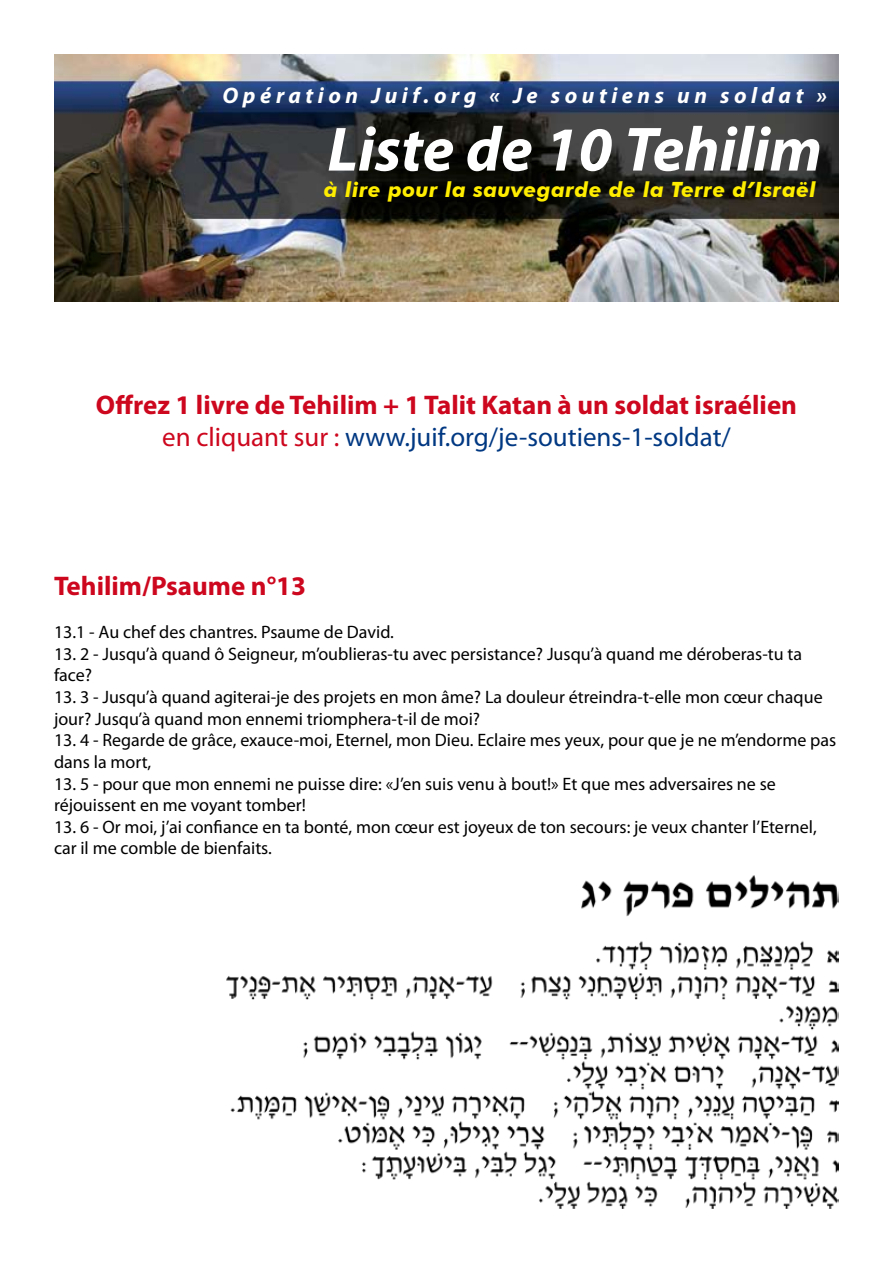
<style>
.page{position:relative;width:893px;height:1263px;background:#fff}
.page>*{position:absolute;margin:0;border:0;box-sizing:border-box;transform-origin:0 0}
.t1{font:italic 700 63px "Myriad Pro";color:#fff}
.t2{font:700 27px/32.4px "Myriad Pro";color:#cd071e;text-align:center}
.t3{font:italic 700 22.5px "Myriad Pro";letter-spacing:.2em;color:#fff}
.t4{font:italic 700 21px "Futura BT";letter-spacing:.02em;color:#ffed00}
.t5{font:18px/21.6px "Myriad Pro";color:#000}
.s1{font-weight:400}
.s2{font-weight:400;color:#003882}
</style>
<div class="page">
<img style="left:54px;top:54px;width:785px;height:247px">
<img style="left:226px;top:875px;width:613px;height:334px">
<p class="t3" style="left:223px;top:81px;width:606px">Opération Juif.org « Je soutiens un soldat »</p>
<h1 class="t1" style="left:327px;top:108px;width:496px">Liste de 10 Tehilim</h1>
<p class="t4" style="left:324px;top:177px;width:494px">à lire pour la sauvegarde de la Terre d’Israël</p>
<h2 class="t2" style="left:96px;top:387px;width:703px">Offrez 1 livre de Tehilim + 1 Talit Katan à un soldat israélien <span class="s1">en cliquant sur :</span> <span class="s2">www.juif.org/je-soutiens-1-soldat/</span></h2>
<h2 class="t2" style="left:54px;top:569px;width:254px">Tehilim/Psaume n°13</h2>
<p class="t5" style="left:54px;top:621px;width:342px">13.1 - Au chef des chantres. Psaume de David.</p>
<p class="t5" style="left:54px;top:643px;width:750px">13. 2 - Jusqu’à quand ô Seigneur, m’oublieras-tu avec persistance? Jusqu’à quand me déroberas-tu ta face?</p>
<p class="t5" style="left:54px;top:686px;width:770px">13. 3 - Jusqu’à quand agiterai-je des projets en mon âme? La douleur étreindra-t-elle mon cœur chaque jour? Jusqu’à quand mon ennemi triomphera-t-il de moi?</p>
<p class="t5" style="left:54px;top:729px;width:784px">13. 4 - Regarde de grâce, exauce-moi, Eternel, mon Dieu. Eclaire mes yeux, pour que je ne m’endorme pas dans la mort,</p>
<p class="t5" style="left:54px;top:772px;width:723px">13. 5 - pour que mon ennemi ne puisse dire: «J’en suis venu à bout!» Et que mes adversaires ne se réjouissent en me voyant tomber!</p>
<p class="t5" style="left:54px;top:815px;width:764px">13. 6 - Or moi, j’ai confiance en ta bonté, mon cœur est joyeux de ton secours: je veux chanter l’Eternel, car il me comble de bienfaits.</p>
</div>
